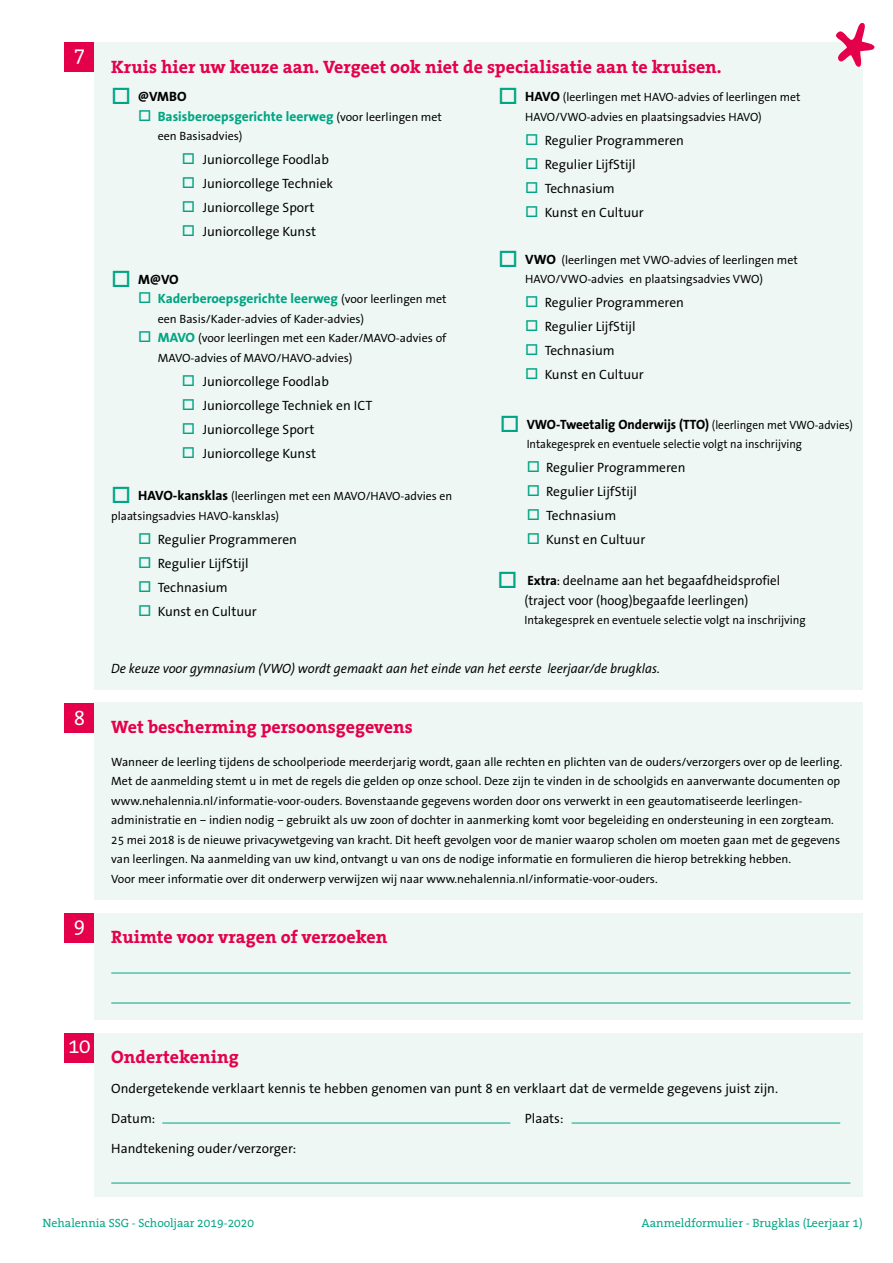
<style>
.page{position:relative;width:893px;height:1263px;background:#fff}
.page>*{position:absolute;margin:0;border:0;box-sizing:border-box;transform-origin:0 0}
.t1{font:20.85px "The Serif Office";color:#fff}
.t2{font:700 18px "The Serif Office";color:#e5004b}
.t3{font:13.5px "The Sans Office";color:#000}
.t4{font:700 13.5px "The Sans Office";color:#00a583}
.t5{font:italic 13.5px "The Sans Office";color:#000;scale:.96 1}
.t6{font:13.5px/19.5px "The Sans Office";color:#000;text-align:center;scale:.96 1}
.t7{font:700 13.5px "The Sans Office";color:#000;scale:.96 1}
.t8{font:700 13.5px "The Sans Office";color:#000}
.t9{font:12px/19.5px "The Sans Office";color:#000}
.t10{font:12px "The Serif Office";color:#00a583}
.t11{font:12px "The Sans Office";color:#000;scale:.94 1}
.t12{font:12px "The Sans Office";color:#000;scale:.96 1}
.s1{color:#00a583}
.s2{font-weight:400;font-size:12px;color:#000}
.s3{font-weight:700;font-size:13.5px;color:#00a583}
.s4{font-weight:700;font-size:13.5px}
.s5{font-weight:400;font-size:12px}
.s6{font-weight:700}
</style>
<div class="page">
<div style="left:94px;top:43px;width:769px;height:647px;background:#eef7f4"></div>
<div style="left:94px;top:703px;width:769px;height:197px;background:#eef7f4"></div>
<div style="left:94px;top:913px;width:769px;height:107px;background:#eef7f4"></div>
<div style="left:94px;top:1033px;width:769px;height:164px;background:#eef7f4"></div>
<hr style="left:111px;top:973px;width:739px;height:1px;background:#00a583">
<hr style="left:111px;top:1003px;width:739px;height:1px;background:#00a583">
<hr style="left:162px;top:1123px;width:348px;height:1px;background:#00a583">
<hr style="left:111px;top:1183px;width:739px;height:1px;background:#00a583">
<hr style="left:572px;top:1123px;width:268px;height:1px;background:#00a583">
<svg style="left:836px;top:23px;width:38px;height:44px"></svg>
<div style="left:65px;top:43px;width:29px;height:29px;background:#e5004b"></div>
<div style="left:65px;top:703px;width:29px;height:29px;background:#e5004b"></div>
<div style="left:65px;top:913px;width:29px;height:30px;background:#e5004b"></div>
<div style="left:65px;top:1033px;width:29px;height:30px;background:#e5004b"></div>
<h1 class="t1" style="left:74px;top:44px;width:13px">7</h1>
<h1 class="t1" style="left:74px;top:706px;width:13px">8</h1>
<h1 class="t1" style="left:74px;top:915px;width:13px">9</h1>
<h2 class="t2" style="left:111px;top:56px;width:612px">Kruis hier uw keuze aan. Vergeet ook niet de specialisatie aan te kruisen.</h2>
<p class="t8" style="left:111px;top:89px;width:77px"><span class="s1">□</span> @VMBO</p>
<p class="t4" style="left:138px;top:108px;width:305px">□ Basisberoepsgerichte leerweg <span class="s2">(voor leerlingen met</span></p>
<p class="t9" style="left:158px;top:127px;width:86px">een Basisadvies)</p>
<p class="t3" style="left:182px;top:152px;width:149px"><span class="s1">□</span> Juniorcollege Foodlab</p>
<p class="t3" style="left:182px;top:176px;width:153px"><span class="s1">□</span> Juniorcollege Techniek</p>
<p class="t3" style="left:182px;top:200px;width:134px"><span class="s1">□</span> Juniorcollege Sport</p>
<p class="t3" style="left:182px;top:224px;width:136px"><span class="s1">□</span> Juniorcollege Kunst</p>
<p class="t8" style="left:111px;top:271px;width:69px"><span class="s1">□</span> M@VO</p>
<p class="t4" style="left:138px;top:291px;width:310px">□ Kaderberoepsgerichte leerweg <span class="s2">(voor leerlingen met</span></p>
<p class="t9" style="left:158px;top:309px;width:208px">een Basis/Kader-advies of Kader-advies)</p>
<p class="t9" style="left:158px;top:329px;width:290px;text-indent:-20px"><span class="s1">□</span> <span class="s3">MAVO</span> (voor leerlingen met een Kader/MAVO-advies of<br>MAVO-advies of MAVO/HAVO-advies)</p>
<p class="t3" style="left:182px;top:374px;width:149px"><span class="s1">□</span> Juniorcollege Foodlab</p>
<p class="t3" style="left:182px;top:398px;width:192px"><span class="s1">□</span> Juniorcollege Techniek en ICT</p>
<p class="t3" style="left:182px;top:422px;width:134px"><span class="s1">□</span> Juniorcollege Sport</p>
<p class="t3" style="left:182px;top:446px;width:136px"><span class="s1">□</span> Juniorcollege Kunst</p>
<p class="t9" style="left:111px;top:487px;width:342px"><span class="s1">□</span> <span class="s4">HAVO-kansklas</span> (leerlingen met een MAVO/HAVO-advies en plaatsingsadvies HAVO-kansklas)</p>
<p class="t3" style="left:138px;top:532px;width:160px"><span class="s1">□</span> Regulier Programmeren</p>
<p class="t3" style="left:138px;top:556px;width:112px"><span class="s1">□</span> Regulier LijfStijl</p>
<p class="t3" style="left:138px;top:580px;width:91px"><span class="s1">□</span> Technasium</p>
<p class="t3" style="left:138px;top:604px;width:120px"><span class="s1">□</span> Kunst en Cultuur</p>
<p class="t9" style="left:525px;top:88px;width:277px;text-indent:-27px"><span class="s1">□</span> <span class="s4">HAVO</span> (leerlingen met HAVO-advies of leerlingen met<br>HAVO/VWO-advies en plaatsingsadvies HAVO)</p>
<p class="t3" style="left:525px;top:133px;width:160px"><span class="s1">□</span> Regulier Programmeren</p>
<p class="t3" style="left:525px;top:157px;width:112px"><span class="s1">□</span> Regulier LijfStijl</p>
<p class="t3" style="left:525px;top:181px;width:91px"><span class="s1">□</span> Technasium</p>
<p class="t3" style="left:525px;top:205px;width:120px"><span class="s1">□</span> Kunst en Cultuur</p>
<p class="t9" style="left:525px;top:250px;width:274px;text-indent:-27px"><span class="s1">□</span> <span class="s4">VWO</span> (leerlingen met VWO-advies of leerlingen met<br>HAVO/VWO-advies en plaatsingsadvies VWO)</p>
<p class="t3" style="left:525px;top:296px;width:160px"><span class="s1">□</span> Regulier Programmeren</p>
<p class="t3" style="left:525px;top:320px;width:112px"><span class="s1">□</span> Regulier LijfStijl</p>
<p class="t3" style="left:525px;top:344px;width:91px"><span class="s1">□</span> Technasium</p>
<p class="t3" style="left:525px;top:368px;width:120px"><span class="s1">□</span> Kunst en Cultuur</p>
<p class="t7" style="left:500px;top:416px;width:369px"><span class="s1">□</span> VWO-Tweetalig Onderwijs (TTO) <span class="s5">(leerlingen met VWO-advies)</span></p>
<p class="t11" style="left:527px;top:438px;width:294px">Intakegesprek en eventuele selectie volgt na inschrijving</p>
<p class="t3" style="left:527px;top:460px;width:160px"><span class="s1">□</span> Regulier Programmeren</p>
<p class="t3" style="left:527px;top:484px;width:112px"><span class="s1">□</span> Regulier LijfStijl</p>
<p class="t3" style="left:527px;top:508px;width:91px"><span class="s1">□</span> Technasium</p>
<p class="t3" style="left:527px;top:532px;width:120px"><span class="s1">□</span> Kunst en Cultuur</p>
<p class="t6" style="left:497px;top:571px;width:296px"><span class="s1">□</span> <span class="s6">Extra</span>: deelname aan het begaafdheidsprofiel (traject voor (hoog)begaafde leerlingen)</p>
<p class="t12" style="left:524px;top:614px;width:294px">Intakegesprek en eventuele selectie volgt na inschrijving</p>
<p class="t5" style="left:111px;top:660px;width:573px">De keuze voor gymnasium (VWO) wordt gemaakt aan het einde van het eerste leerjaar/de brugklas.</p>
<h2 class="t2" style="left:111px;top:716px;width:303px">Wet bescherming persoonsgegevens</h2>
<p class="t9" style="left:111px;top:752px;width:733px">Wanneer de leerling tijdens de schoolperiode meerderjarig wordt, gaan alle rechten en plichten van de ouders/verzorgers over op de leerling.<br>Met de aanmelding stemt u in met de regels die gelden op onze school. Deze zijn te vinden in de schoolgids en aanverwante documenten op www.nehalennia.nl/informatie-voor-ouders. Bovenstaande gegevens worden door ons verwerkt in een geautomatiseerde leerlingen&shy;administratie en – indien nodig – gebruikt als uw zoon of dochter in aanmerking komt voor begeleiding en ondersteuning in een zorgteam.<br>25 mei 2018 is de nieuwe privacywetgeving van kracht. Dit heeft gevolgen voor de manier waarop scholen om moeten gaan met de gegevens van leerlingen. Na aanmelding van uw kind, ontvangt u van ons de nodige informatie en formulieren die hierop betrekking hebben.<br>Voor meer informatie over dit onderwerp verwijzen wij naar www.nehalennia.nl/informatie-voor-ouders.</p>
<h2 class="t2" style="left:111px;top:926px;width:278px">Ruimte voor vragen of verzoeken</h2>
<h1 class="t1" style="left:68px;top:1035px;width:24px">10</h1>
<h2 class="t2" style="left:111px;top:1046px;width:129px">Ondertekening</h2>
<p class="t3" style="left:111px;top:1081px;width:668px">Ondergetekende verklaart kennis te hebben genomen van punt 8 en verklaart dat de vermelde gegevens juist zijn.</p>
<p class="t3" style="left:111px;top:1111px;width:46px">Datum:</p>
<p class="t3" style="left:111px;top:1141px;width:187px">Handtekening ouder/verzorger:</p>
<p class="t3" style="left:525px;top:1111px;width:40px">Plaats:</p>
<p class="t10" style="left:43px;top:1216px;width:213px">Nehalennia SSG - Schooljaar 2019-2020</p>
<p class="t10" style="left:641px;top:1216px;width:223px">Aanmeldformulier - Brugklas (Leerjaar 1)</p>
</div>
